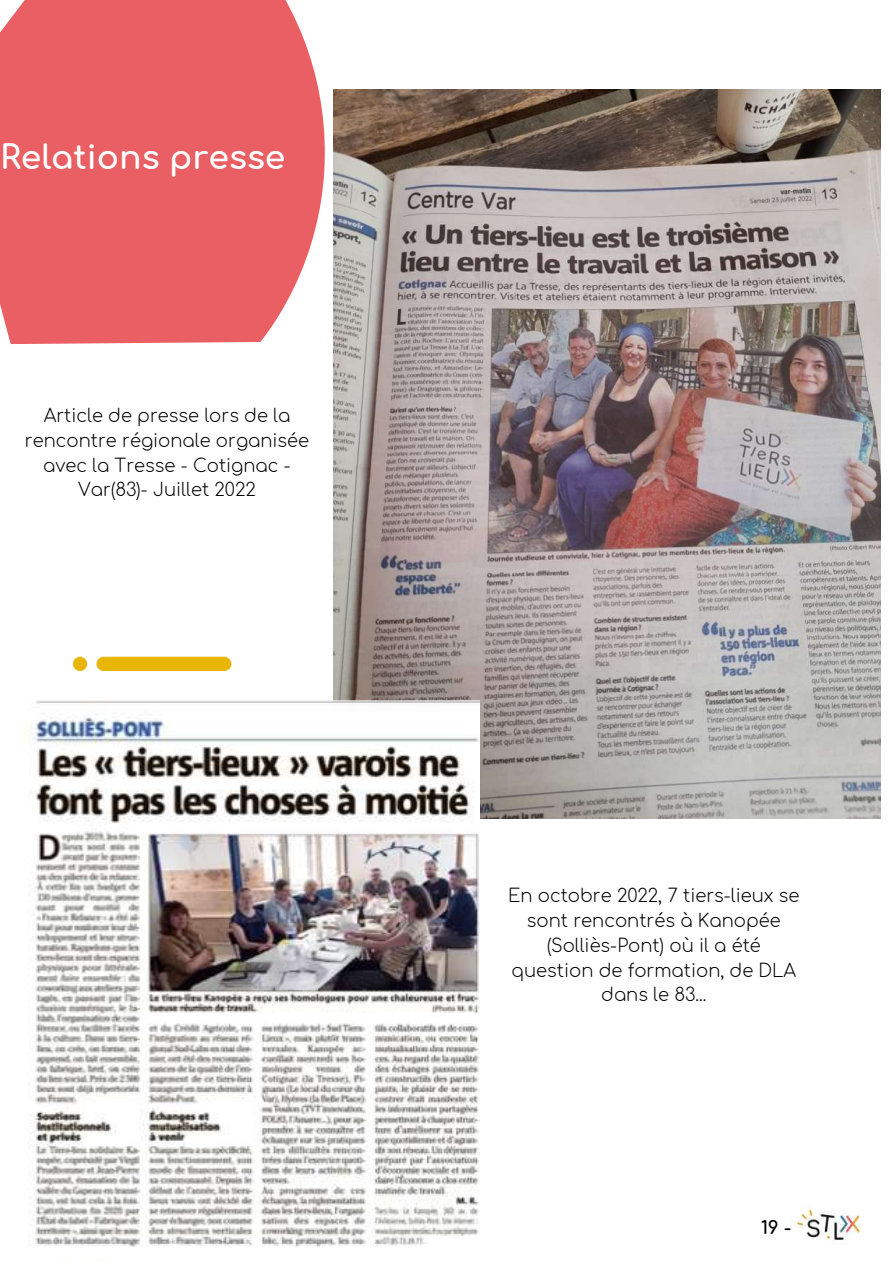
<style>
.page{position:relative;width:893px;height:1264px;background:#fff}
.page>*{position:absolute;margin:0;border:0;box-sizing:border-box;transform-origin:0 0}
.t1{font:700 33px "Comfortaa";color:#fff}
.t2{font:300 18px/24.8px "Comfortaa";color:#000;text-align:center}
.t3{font:700 18px "Comfortaa";color:#000}
</style>
<div class="page">
<svg style="left:0;top:0;width:334px;height:344px;background:#ea6c70"></svg>
<img style="left:72px;top:656px;width:160px;height:15px">
<img style="left:334px;top:89px;width:546px;height:729px">
<img style="left:28px;top:700px;width:451px;height:547px">
<img style="left:789px;top:1207px;width:71px;height:34px">
<h1 class="t1" style="left:0;top:140px;width:287px">Relations presse</h1>
<p class="t2" style="left:25px;top:404px;width:286px">Article de presse lors de la rencontre régionale organisée avec la Tresse - Cotignac -<br>Var(83)- Juillet 2022</p>
<p class="t2" style="left:508px;top:884px;width:293px">En octobre 2022, 7 tiers-lieux se sont rencontrés à Kanopée (Solliès-Pont) où il a été question de formation, de DLA dans le 83...</p>
<p class="t3" style="left:761px;top:1218px;width:31px">19 -</p>
</div>
